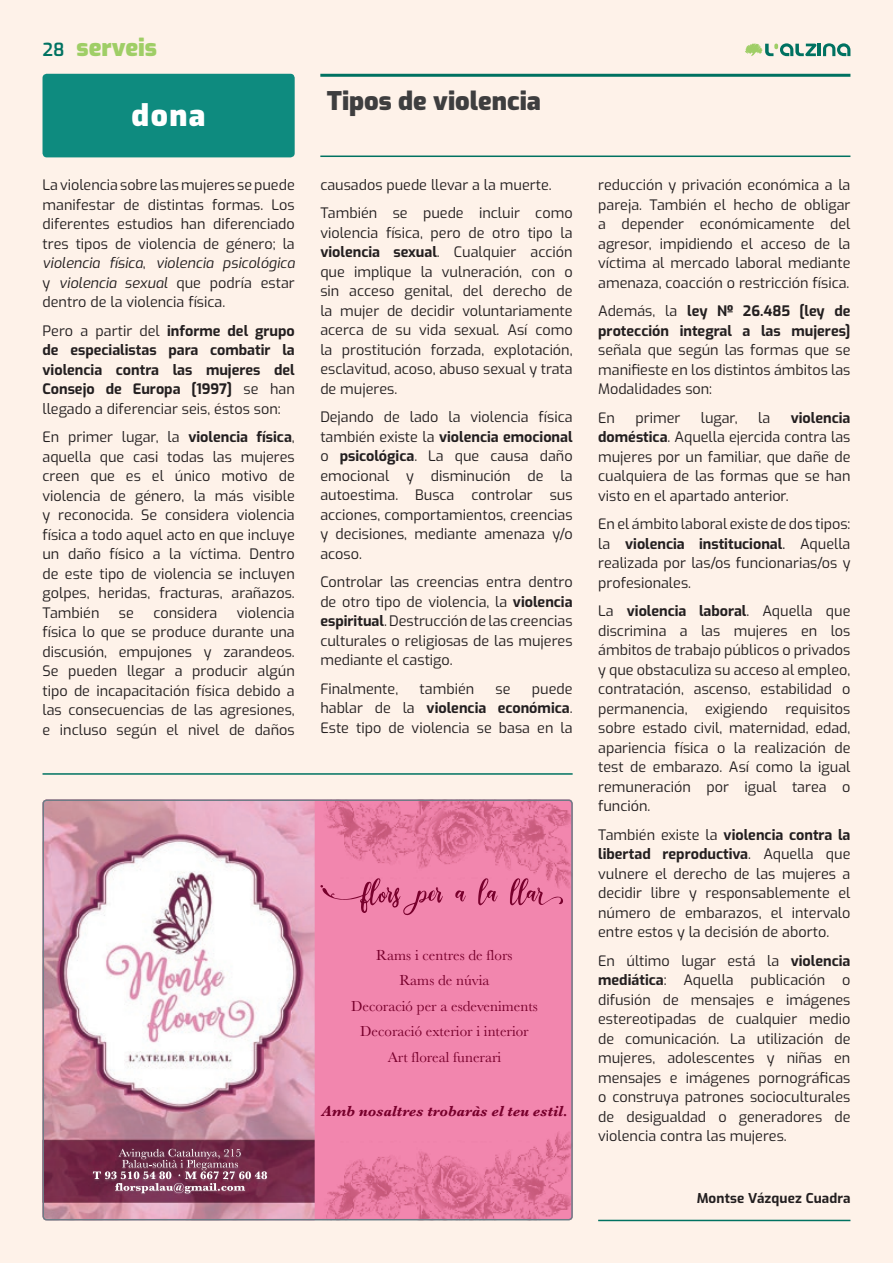
<style>
.page{position:relative;width:893px;height:1263px;background:#fef2e9}
.page>*{position:absolute;margin:0;border:0;box-sizing:border-box;transform-origin:0 0}
.t1{font:900 30px "Exo";color:#fff}
.t2{font:900 25.5px "Exo";color:#3e3e3f}
.t3{font:900 24px "Exo";color:#9fce66}
.t4{font:15px/25.5px "Baskerville";color:#7f0041;text-align:center}
.t5{font:italic 700 15px "Baskerville";color:#7f0041}
.t6{font:14.4px/19.5px "Exo";color:#231f20;text-align:justify}
.t7{font:700 14.4px/19.5px "Exo";color:#231f20;text-align:justify}
.t8{font:700 13.5px "Exo";letter-spacing:.01em;color:#231f20}
.s1{font-weight:600;font-size:18px;color:#007261}
.s2{font-style:italic}
.s3{font-weight:400}
.s4{font-weight:700}
</style>
<div class="page">
<svg style="left:745px;top:43px;width:105px;height:13px"></svg>
<hr style="left:320px;top:156px;width:530px;height:1px;background:#007261">
<hr style="left:320px;top:74px;width:530px;height:3px;background:#007261">
<hr style="left:43px;top:773px;width:530px;height:2px;background:#007261">
<hr style="left:598px;top:1220px;width:252px;height:1px;background:#007261">
<div style="left:43px;top:74px;width:252px;height:83px;background:#0e8b7f;border-radius:4px"></div>
<div style="left:315px;top:802px;width:255px;height:415px;background:#f286ae"></div>
<img style="left:317px;top:1121px;width:256px;height:99px">
<img style="left:317px;top:802px;width:253px;height:97px">
<img style="left:43px;top:800px;width:272px;height:420px">
<svg style="left:93px;top:1149px;width:174px;height:44px"></svg>
<svg style="left:510px;top:878px;width:53px;height:27px"></svg>
<svg style="left:478px;top:878px;width:20px;height:27px"></svg>
<svg style="left:455px;top:890px;width:11px;height:12px"></svg>
<svg style="left:320px;top:878px;width:123px;height:37px"></svg>
<div style="left:43px;top:799px;width:530px;height:421px;border:2px solid #6c7c86;border-radius:4px"></div>
<h3 class="t3" style="left:43px;top:29px;width:116px"><span class="s1">28</span> serveis</h3>
<h1 class="t1" style="left:132px;top:92px;width:75px">dona</h1>
<p class="t6" style="left:43px;top:174px;width:254px">La violencia sobre las mujeres se puede manifestar de distintas formas. Los diferentes estudios han diferenciado tres tipos de violencia de género; la <span class="s2">violencia física</span>, <span class="s2">violencia psicológica </span>y <span class="s2">violencia sexual</span> que podría estar dentro de la violencia física.</p>
<p class="t7" style="left:43px;top:320px;width:254px"><span class="s3">Pero a partir del</span> informe del grupo de especialistas para combatir la violencia contra las mujeres del Consejo de Europa [1997] <span class="s3">se han llegado a diferenciar seis, éstos son:</span></p>
<p class="t6" style="left:43px;top:426px;width:254px">En primer lugar, la <span class="s4">violencia física</span>, aquella que casi todas las mujeres creen que es el único motivo de violencia de género, la más visible y reconocida. Se considera violencia física a todo aquel acto en que incluye un daño físico a la víctima. Dentro de este tipo de violencia se incluyen golpes, heridas, fracturas, arañazos.<br>También</p>
<p class="t6" style="left:43px;top:602px;width:254px;text-indent:194px">violencia física lo que se produce durante una discusión, empujones y zarandeos.<br>Se pueden llegar a producir algún tipo de incapacitación física debido a las consecuencias de las agresiones, e incluso según el nivel de daños</p>
<p class="t6" style="left:119px;top:602px;width:16px">se</p>
<p class="t6" style="left:153px;top:602px;width:65px">considera</p>
<h2 class="t2" style="left:327px;top:81px;width:216px">Tipos de violencia</h2>
<p class="t6" style="left:320px;top:170px;width:254px;line-height:28.5px">causados puede llevar a la muerte.<br>También se puede incluir como</p>
<p class="t6" style="left:320px;top:222px;width:254px">violencia física, pero de otro tipo la <span class="s4">violencia sexual</span>. Cualquier acción que implique la vulneración, con o sin acceso genital, del derecho de la mujer de decidir voluntariamente acerca de su vida sexual. Así como la prostitución forzada, explotación, esclavitud, acoso, abuso sexual y trata de mujeres.</p>
<p class="t6" style="left:320px;top:407px;width:254px">Dejando de lado la violencia física también existe la <span class="s4">violencia emocional </span>o <span class="s4">psicológica</span>. La que causa daño emocional y disminución de la autoestima. Busca controlar sus acciones, comportamientos, creencias y decisiones, mediante amenaza y/o acoso.</p>
<p class="t6" style="left:320px;top:572px;width:254px">Controlar las creencias entra dentro de otro tipo de violencia, la <span class="s4">violencia espiritual</span>. Destrucción de las creencias culturales o religiosas de las mujeres mediante el castigo.</p>
<p class="t6" style="left:320px;top:678px;width:79px">Finalmente,</p>
<p class="t6" style="left:420px;top:678px;width:56px">también</p>
<p class="t6" style="left:496px;top:678px;width:16px">se</p>
<p class="t6" style="left:320px;top:678px;width:254px;text-indent:212px">puede hablar de la <span class="s4">violencia económica</span>.<br>Este tipo de violencia se basa en la</p>
<p class="t4" style="left:351px;top:942px;width:188px">Rams i centres de flors<br>Rams de núvia<br>Decoració per a esdeveniments<br>Decoració exterior i interior<br>Art floreal funerari</p>
<p class="t5" style="left:321px;top:1101px;width:248px">Amb nosaltres trobaràs el teu estil.</p>
<p class="t6" style="left:598px;top:174px;width:254px">reducción y privación económica a la pareja. También el hecho de obligar a depender económicamente del agresor, impidiendo el acceso de la víctima al mercado laboral mediante amenaza, coacción o restricción física.</p>
<p class="t7" style="left:598px;top:300px;width:254px"><span class="s3">Además, la</span> ley Nº 26.485 [ley de protección integral a las mujeres]</p>
<p class="t6" style="left:598px;top:339px;width:254px">señala que según las formas que se manifieste en los distintos ámbitos las Modalidades son:</p>
<p class="t6" style="left:598px;top:407px;width:18px">En</p>
<p class="t6" style="left:635px;top:407px;width:46px">primer</p>
<p class="t6" style="left:701px;top:407px;width:38px">lugar,</p>
<p class="t6" style="left:758px;top:407px;width:14px">la</p>
<p class="t6" style="left:598px;top:407px;width:254px;text-indent:193px"><span class="s4">violencia doméstica</span>. Aquella ejercida contra las mujeres por un familiar, que dañe de cualquiera de las formas que se han visto en el apartado anterior.</p>
<p class="t6" style="left:598px;top:513px;width:254px">En el ámbito laboral existe de dos tipos: la <span class="s4">violencia institucional</span>. Aquella realizada por las/os funcionarias/os y profesionales.</p>
<p class="t6" style="left:598px;top:600px;width:254px">La <span class="s4">violencia laboral</span>. Aquella que discrimina a las mujeres en los ámbitos de trabajo públicos o privados y que obstaculiza su acceso al empleo, contratación, ascenso, estabilidad o permanencia, exigiendo requisitos sobre estado civil, maternidad, edad, apariencia física o la realización de test de embarazo. Así como la igual remuneración por igual tarea o función.</p>
<p class="t6" style="left:598px;top:824px;width:254px">También existe la <span class="s4">violencia contra la libertad reproductiva</span>. Aquella que vulnere el derecho de las mujeres a decidir libre y responsablemente el número de embarazos, el intervalo entre estos y la decisión de aborto.</p>
<p class="t6" style="left:598px;top:950px;width:254px">En último lugar está la <span class="s4">violencia mediática</span>: Aquella publicación o difusión de mensajes e imágenes estereotipadas de cualquier medio de comunicación. La utilización de mujeres, adolescentes y niñas en mensajes e imágenes pornográficas o construya patrones socioculturales de desigualdad o generadores de violencia contra las mujeres.</p>
<p class="t8" style="left:697px;top:1188px;width:155px">Montse Vázquez Cuadra</p>
</div>
